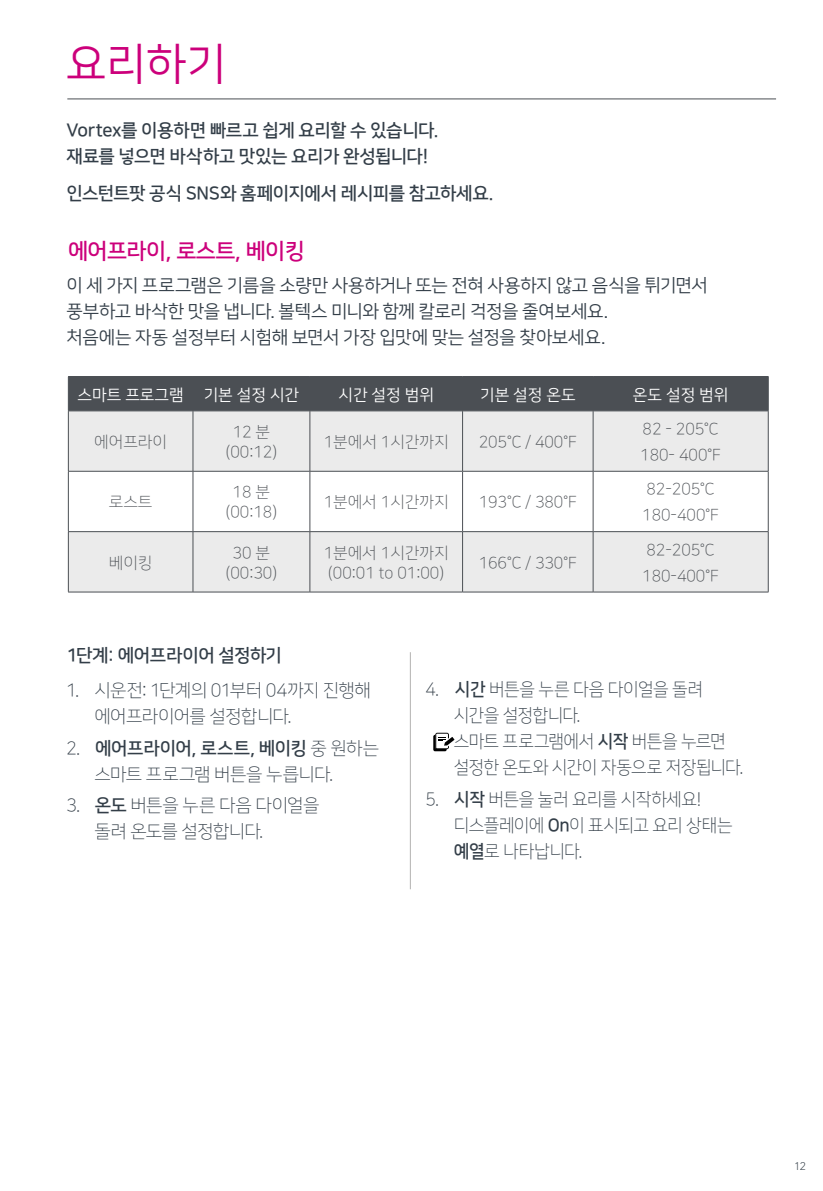
<style>
.page{position:relative;width:823px;height:1191px;background:#fff}
.page>*{position:absolute;margin:0;border:0;box-sizing:border-box;transform-origin:0 0}
.t1{font:44px "Nanum Square OTFR";color:#cc007b}
.t2{font:22px "Nanum Square OTFB";letter-spacing:-.025em;color:#cc007b}
.t3{font:18px/26px "Nanum Square OTFB";letter-spacing:-.02em;color:#333e48}
.t4{font:18px/26px "Nanum Square OTFL";letter-spacing:-.03em;color:#333e48;scale:.95 1}
.t5{font:18px/26px "Nanum Square OTFR";letter-spacing:-.02em;color:#333e48}
.t6{font:18px/26px "Nanum Square OTFL";letter-spacing:-.03em;color:#333e48}
.t7{font:16px/20px "Nanum Square OTFL";color:#4b4f54}
.t8{font:16px "Nanum Square OTFR";color:#fff}
.t9{font:300 11px "Avenir Next LT Pro";color:#333e48}
.s1{font-family:"Nanum Square OTFL"}
.s2{font-family:"Nanum Square OTFB"}
</style>
<div class="page">
<hr style="left:67px;top:99px;width:708px;height:1px;background:#4b4f54">
<div style="left:69px;top:377px;width:698px;height:33px;background:#4b4f54"></div>
<div style="left:69px;top:411px;width:698px;height:60px;background:#ebebeb"></div>
<div style="left:69px;top:532px;width:698px;height:59px;background:#ebebeb"></div>
<hr style="left:68px;top:377px;width:1px;height:33px;background:#4b4f54">
<hr style="left:192px;top:377px;width:1px;height:33px;background:#4b4f54">
<hr style="left:309px;top:377px;width:1px;height:33px;background:#4b4f54">
<hr style="left:462px;top:377px;width:1px;height:33px;background:#4b4f54">
<hr style="left:592px;top:377px;width:1px;height:33px;background:#4b4f54">
<hr style="left:68px;top:411px;width:1px;height:60px;background:#4b4f54">
<hr style="left:192px;top:411px;width:1px;height:60px;background:#4b4f54">
<hr style="left:309px;top:411px;width:1px;height:60px;background:#4b4f54">
<hr style="left:462px;top:411px;width:1px;height:60px;background:#4b4f54">
<hr style="left:592px;top:411px;width:1px;height:60px;background:#4b4f54">
<hr style="left:68px;top:471px;width:1px;height:60px;background:#4b4f54">
<hr style="left:192px;top:471px;width:1px;height:60px;background:#4b4f54">
<hr style="left:309px;top:471px;width:1px;height:60px;background:#4b4f54">
<hr style="left:462px;top:471px;width:1px;height:60px;background:#4b4f54">
<hr style="left:592px;top:471px;width:1px;height:60px;background:#4b4f54">
<hr style="left:68px;top:532px;width:1px;height:60px;background:#4b4f54">
<hr style="left:192px;top:532px;width:1px;height:60px;background:#4b4f54">
<hr style="left:309px;top:532px;width:1px;height:60px;background:#4b4f54">
<hr style="left:462px;top:532px;width:1px;height:60px;background:#4b4f54">
<hr style="left:592px;top:532px;width:1px;height:60px;background:#4b4f54">
<hr style="left:68px;top:376px;width:125px;height:1px;background:#4b4f54">
<hr style="left:193px;top:376px;width:117px;height:1px;background:#4b4f54">
<hr style="left:310px;top:376px;width:152px;height:1px;background:#4b4f54">
<hr style="left:462px;top:376px;width:130px;height:1px;background:#4b4f54">
<hr style="left:592px;top:376px;width:176px;height:1px;background:#4b4f54">
<hr style="left:767px;top:377px;width:1px;height:33px;background:#4b4f54">
<hr style="left:68px;top:410px;width:125px;height:1px;background:#4b4f54">
<hr style="left:193px;top:410px;width:117px;height:1px;background:#4b4f54">
<hr style="left:310px;top:410px;width:152px;height:1px;background:#4b4f54">
<hr style="left:462px;top:410px;width:130px;height:1px;background:#4b4f54">
<hr style="left:592px;top:410px;width:176px;height:1px;background:#4b4f54">
<hr style="left:767px;top:411px;width:1px;height:60px;background:#4b4f54">
<hr style="left:68px;top:471px;width:125px;height:1px;background:#4b4f54">
<hr style="left:193px;top:471px;width:117px;height:1px;background:#4b4f54">
<hr style="left:310px;top:471px;width:152px;height:1px;background:#4b4f54">
<hr style="left:462px;top:471px;width:130px;height:1px;background:#4b4f54">
<hr style="left:592px;top:471px;width:176px;height:1px;background:#4b4f54">
<hr style="left:767px;top:471px;width:1px;height:60px;background:#4b4f54">
<hr style="left:68px;top:531px;width:125px;height:1px;background:#4b4f54">
<hr style="left:193px;top:531px;width:117px;height:1px;background:#4b4f54">
<hr style="left:310px;top:531px;width:152px;height:1px;background:#4b4f54">
<hr style="left:462px;top:531px;width:130px;height:1px;background:#4b4f54">
<hr style="left:592px;top:531px;width:176px;height:1px;background:#4b4f54">
<hr style="left:767px;top:532px;width:1px;height:60px;background:#4b4f54">
<hr style="left:68px;top:591px;width:125px;height:1px;background:#4b4f54">
<hr style="left:193px;top:591px;width:117px;height:1px;background:#4b4f54">
<hr style="left:310px;top:591px;width:152px;height:1px;background:#4b4f54">
<hr style="left:462px;top:591px;width:130px;height:1px;background:#4b4f54">
<hr style="left:592px;top:591px;width:176px;height:1px;background:#4b4f54">
<div style="left:433px;top:735px;width:13px;height:16px;background:#000;border-radius:2px"></div>
<svg style="left:435px;top:732px;width:19px;height:17px"></svg>
<hr style="left:410px;top:652px;width:1px;height:237px;background:#b3b2b1">
<h1 class="t1" style="left:66px;top:41px;width:162px">요리하기</h1>
<p class="t3" style="left:66px;top:118px;width:373px">Vortex를 이용하면 빠르고 쉽게 요리할 수 있습니다. 재료를 넣으면 바삭하고 맛있는 요리가 완성됩니다!</p>
<p class="t3" style="left:66px;top:181px;width:428px">인스턴트팟 공식 SNS와 홈페이지에서 레시피를 참고하세요.</p>
<h2 class="t2" style="left:68px;top:239px;width:238px">에어프라이, 로스트, 베이킹</h2>
<p class="t5" style="left:66px;top:273px;width:642px">이 세 가지 프로그램은 기름을 소량만 사용하거나 또는 전혀 사용하지 않고 음식을 튀기면서 풍부하고 바삭한 맛을 냅니다. 볼텍스 미니와 함께 칼로리 걱정을 줄여보세요.<br>처음에는 자동 설정부터 시험해 보면서 가장 입맛에 맞는 설정을 찾아보세요.</p>
<p class="t8" style="left:78px;top:386px;width:223px">스마트 프로그램 기본 설정 시간</p>
<p class="t8" style="left:338px;top:386px;width:97px">시간 설정 범위</p>
<p class="t8" style="left:480px;top:386px;width:97px">기본 설정 온도</p>
<p class="t8" style="left:632px;top:386px;width:97px">온도 설정 범위</p>
<p class="t7" style="left:94px;top:432px;width:74px">에어프라이</p>
<p class="t7" style="left:226px;top:422px;width:53px;text-align:center">12 분 (00:12)</p>
<p class="t7" style="left:323px;top:432px;width:126px">1분에서 1시간까지</p>
<p class="t7" style="left:478px;top:432px;width:100px">205°C / 400°F</p>
<p class="t7" style="left:640px;top:416px;width:82px;line-height:26px">82 - 205°C<br>180- 400°F</p>
<p class="t7" style="left:109px;top:492px;width:45px">로스트</p>
<p class="t7" style="left:226px;top:482px;width:53px;text-align:center">18 분 (00:18)</p>
<p class="t7" style="left:323px;top:492px;width:126px">1분에서 1시간까지</p>
<p class="t7" style="left:478px;top:492px;width:100px">193°C / 380°F</p>
<p class="t7" style="left:109px;top:553px;width:45px">베이킹</p>
<p class="t7" style="left:226px;top:543px;width:53px;text-align:center">30 분 (00:30)</p>
<p class="t7" style="left:323px;top:543px;width:126px">1분에서 1시간까지 (00:01 to 01:00)</p>
<p class="t7" style="left:478px;top:553px;width:100px">166°C / 330°F</p>
<p class="t3" style="left:66px;top:642px;width:217px">1단계: 에어프라이어 설정하기</p>
<p class="t7" style="left:642px;top:476px;width:78px;line-height:26px">82-205°C<br>180-400°F</p>
<p class="t7" style="left:642px;top:537px;width:78px;line-height:26px">82-205°C<br>180-400°F</p>
<p class="t6" style="left:94px;top:677px;width:278px;text-indent:-28px">1. 시운전: 1단계의 01부터 04까지 진행해 에어프라이어를 설정합니다.</p>
<p class="t3" style="left:66px;top:735px;width:314px"><span class="s1">2.</span> 에어프라이어, 로스트, 베이킹 <span class="s1">중 원하는</span></p>
<p class="t6" style="left:94px;top:761px;width:240px">스마트 프로그램 버튼을 누릅니다.</p>
<p class="t6" style="left:94px;top:793px;width:226px;text-indent:-28px">3. <span class="s2">온도</span> 버튼을 누른 다음 다이얼을 돌려 온도를 설정합니다.</p>
<p class="t4" style="left:453px;top:676px;width:306px;text-indent:-28px">4. <span class="s2">시간</span> 버튼을 누른 다음 다이얼을 돌려 시간을 설정합니다.<br>스마트 프로그램에서 <span class="s2">시작</span> 버튼을 누르면 설정한 온도와 시간이 자동으로 저장됩니다.</p>
<p class="t4" style="left:453px;top:786px;width:295px;text-indent:-28px">5. <span class="s2">시작</span> 버튼을 눌러 요리를 시작하세요! 디스플레이에 <span class="s2">On</span>이 표시되고 요리 상태는 <span class="s2">예열</span>로 나타납니다.</p>
<p class="t9" style="left:793px;top:1159px;width:13px">12</p>
</div>
